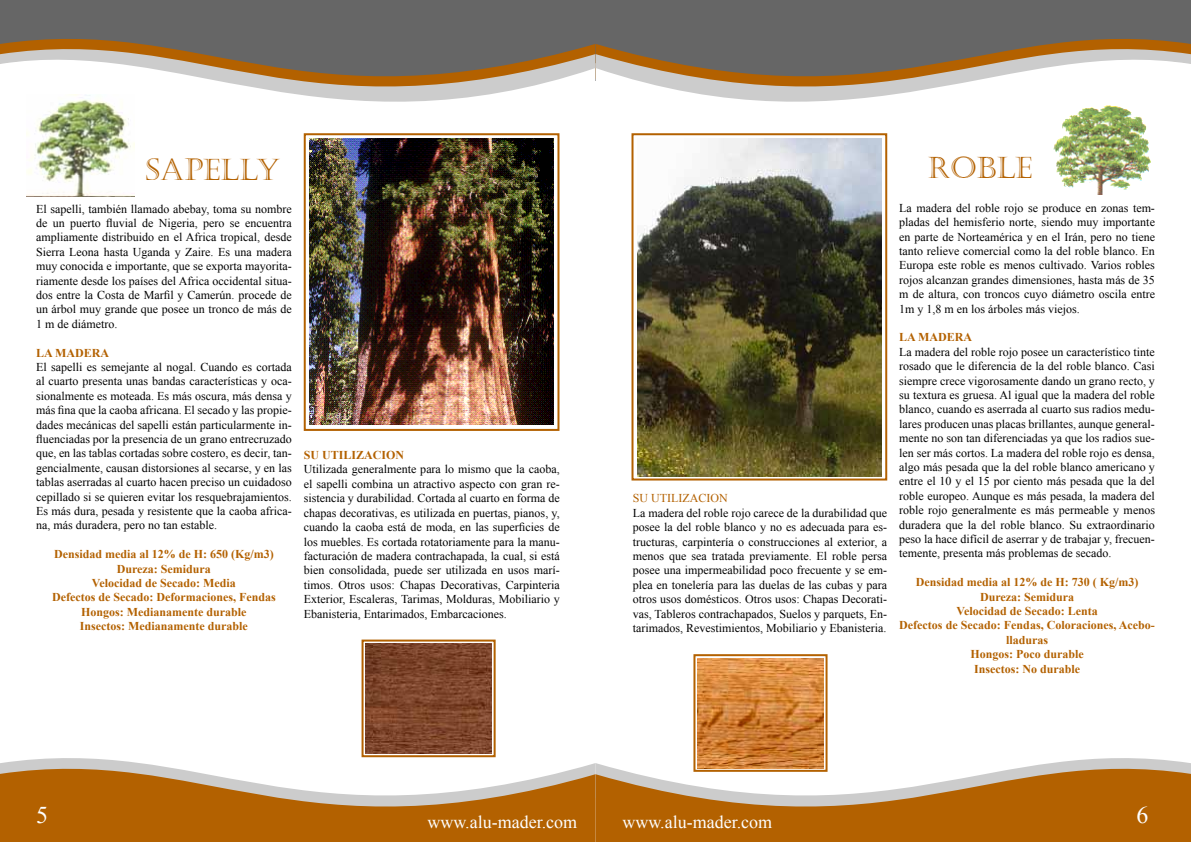
<style>
.page{position:relative;width:1191px;height:842px;background:#fff}
.page>*{position:absolute;margin:0;border:0;box-sizing:border-box;transform-origin:0 0}
.t1{font:30px "Castellar";color:#b36100}
.t2{font:24px "Times New Roman";color:#fefefe}
.t3{font:18px "Times New Roman";color:#fefefe}
.t4{font:12px/14.4px "Times New Roman";color:#000;text-align:justify}
.t5{font:700 12px/14.4px "Times New Roman";color:#b36100;text-align:center}
.t6{font:12px "Times New Roman";color:#b36100}
</style>
<div class="page">
<img style="left:638px;top:188px;width:243px;height:288px">
<svg style="left:595px;top:744px;width:596px;height:98px;fill:#b36100"></svg>
<svg style="left:0;top:744px;width:595px;height:98px;fill:#b36100"></svg>
<div style="left:0;top:0;width:595px;height:80px;background:#666"></div>
<svg style="left:0;top:39px;width:595px;height:119px"></svg>
<div style="left:595px;top:0;width:595px;height:80px;background:#666"></div>
<svg style="left:684px;top:158px;width:204px;height:30px"></svg>
<svg style="left:595px;top:24px;width:596px;height:134px"></svg>
<div style="left:304px;top:133px;width:255px;height:298px;border:2px solid #b36100"></div>
<div style="left:361px;top:639px;width:134px;height:118px;border:2px solid #b36100"></div>
<div style="left:631px;top:133px;width:256px;height:347px;border:2px solid #b36100"></div>
<div style="left:693px;top:654px;width:134px;height:118px;border:2px solid #b36100"></div>
<img style="left:365px;top:643px;width:127px;height:110px">
<img style="left:1054px;top:100px;width:101px;height:94px">
<img style="left:26px;top:94px;width:108px;height:102px">
<img style="left:697px;top:658px;width:126px;height:110px">
<img style="left:310px;top:139px;width:245px;height:285px">
<h1 class="t1" style="left:146px;top:152px;width:136px">SAPELLY</h1>
<p class="t4" style="left:36px;top:201px;width:257px">El sapelli, también llamado abebay, toma su nombre de un puerto fluvial de Nigeria, pero se encuentra ampliamente distribuido en el Africa tropical, desde Sierra Leona hasta Uganda y Zaire. Es una madera muy conocida e importante, que se exporta mayorita&shy;riamente desde los países del Africa occidental situa&shy;dos entre la Costa de Marfil y Camerún. procede de un árbol muy grande que posee un tronco de más de 1 m de diámetro.</p>
<p class="t5" style="left:36px;top:345px;width:74px">LA MADERA</p>
<p class="t4" style="left:36px;top:360px;width:257px">El sapelli es semejante al nogal. Cuando es cortada al cuarto presenta unas bandas características y oca&shy;sionalmente es moteada. Es más oscura, más densa y más fina que la caoba africana. El secado y las propie&shy;dades mecánicas del sapelli están particularmente in&shy;fluenciadas por la presencia de un grano entrecruzado que, en las tablas cortadas sobre costero, es decir, tan&shy;gencialmente, causan distorsiones al secarse, y en las tablas aserradas al cuarto hacen preciso un cuidadoso cepillado si se quieren evitar los resquebrajamientos.<br>Es más dura, pesada y resistente que la caoba africa&shy;na, más duradera, pero no tan estable.</p>
<p class="t5" style="left:52px;top:547px;width:225px">Densidad media al 12% de H: 650 (Kg/m3)<br>Dureza: Semidura<br>Velocidad de Secado: Media<br>Defectos de Secado: Deformaciones, Fendas<br>Hongos: Medianamente durable<br>Insectos: Medianamente durable</p>
<p class="t5" style="left:304px;top:448px;width:102px">SU UTILIZACION</p>
<p class="t4" style="left:304px;top:462px;width:257px">Utilizada generalmente para lo mismo que la caoba, el sapelli combina un atractivo aspecto con gran re&shy;sistencia y durabilidad. Cortada al cuarto en forma de chapas decorativas, es utilizada en puertas, pianos, y, cuando la caoba está de moda, en las superficies de los muebles. Es cortada rotatoriamente para la manu&shy;facturación de madera contrachapada, la cual, si está bien consolidada, puede ser utilizada en usos marí&shy;timos. Otros usos: Chapas Decorativas, Carpinteria Exterior, Escaleras, Tarimas, Molduras, Mobiliario y Ebanisteria, Entarimados, Embarcaciones.</p>
<p class="t6" style="left:633px;top:490px;width:96px">SU UTILIZACION</p>
<p class="t4" style="left:633px;top:505px;width:256px">La madera del roble rojo carece de la durabilidad que posee la del roble blanco y no es adecuada para es&shy;tructuras, carpintería o construcciones al exterior, a menos que sea tratada previamente. El roble persa posee una impermeabilidad poco frecuente y se em&shy;plea en tonelería para las duelas de las cubas y para otros usos domésticos. Otros usos: Chapas Decorati&shy;vas, Tableros contrachapados, Suelos y parquets, En&shy;tarimados, Revestimientos, Mobiliario y Ebanisteria.</p>
<h1 class="t1" style="left:927px;top:151px;width:107px">ROBLE</h1>
<p class="t4" style="left:899px;top:200px;width:257px">La madera del roble rojo se produce en zonas tem&shy;pladas del hemisferio norte, siendo muy importante en parte de Norteamérica y en el Irán, pero no tiene tanto relieve comercial como la del roble blanco. En Europa este roble es menos cultivado. Varios robles rojos alcanzan grandes dimensiones, hasta más de 35 m de altura, con troncos cuyo diámetro oscila entre 1m y 1,8 m en los árboles más viejos.</p>
<p class="t5" style="left:899px;top:330px;width:74px">LA MADERA</p>
<p class="t4" style="left:899px;top:344px;width:257px">La madera del roble rojo posee un característico tinte rosado que le diferencia de la del roble blanco. Casi siempre crece vigorosamente dando un grano recto, y su textura es gruesa. Al igual que la madera del roble blanco, cuando es aserrada al cuarto sus radios medu&shy;lares producen unas placas brillantes, aunque general&shy;mente no son tan diferenciadas ya que los radios sue&shy;len ser más cortos. La madera del roble rojo es densa, algo más pesada que la del roble blanco americano y entre el 10 y el 15 por ciento más pesada que la del roble europeo. Aunque es más pesada, la madera del roble rojo generalmente es más permeable y menos duradera que la del roble blanco. Su extraordinario peso la hace difícil de aserrar y de trabajar y, frecuen&shy;temente, presenta más problemas de secado.</p>
<p class="t5" style="left:899px;top:575px;width:257px">Densidad media al 12% de H: 730 ( Kg/m3)<br>Dureza: Semidura<br>Velocidad de Secado: Lenta<br>Defectos de Secado: Fendas, Coloraciones, Acebo&shy;lladuras<br>Hongos: Poco durable<br>Insectos: No durable</p>
<h2 class="t2" style="left:36px;top:798px;width:13px">5</h2>
<h3 class="t3" style="left:427px;top:810px;width:151px">www.alu-mader.com</h3>
<h3 class="t3" style="left:622px;top:809px;width:151px">www.alu-mader.com</h3>
<h2 class="t2" style="left:1136px;top:798px;width:13px">6</h2>
</div>
